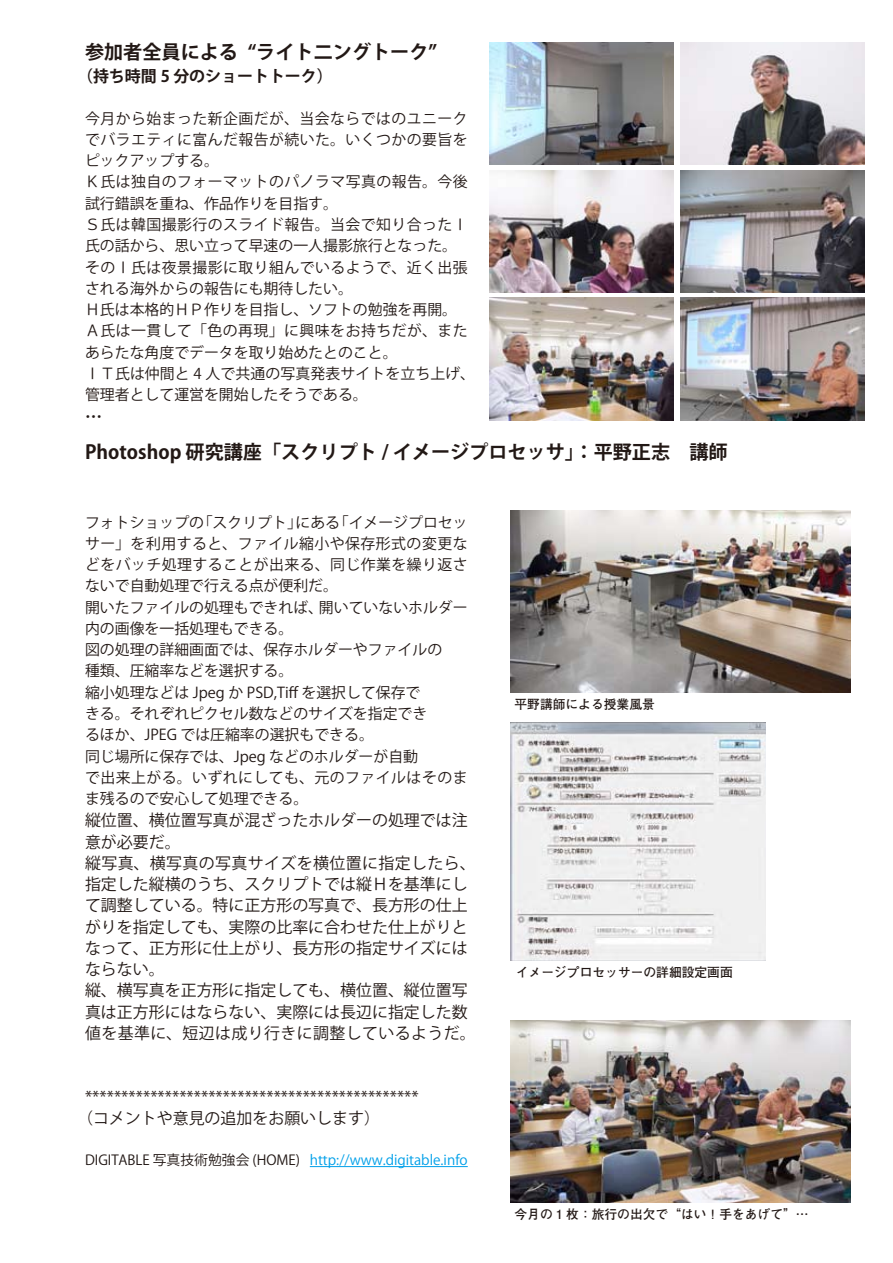
<style>
.page{position:relative;width:893px;height:1263px;background:#fff}
.page>*{position:absolute;margin:0;border:0;box-sizing:border-box;transform-origin:0 0}
.t1{font:700 19.2px "Koz Go Pro";color:#221815}
.t2{font:700 16.95px "Koz Go Pro";color:#221815}
.t3{font:15.9px/21.3px "Koz Go Pro";color:#221815}
.t4{font:700 15.9px "Koz Go Pro";color:#221815}
.t5{font:14.85px/21.3px "Koz Go Pro";color:#221815}
.t6{font:13.8px "Koz Go Pro";color:#00a0e9}
.t7{font:700 12.75px "Futo Go B101 Pro";color:#221815}
.t8{font:9.45px "Koz Min Pro";color:#221815}
.s1{color:#221815}
</style>
<div class="page">
<hr style="left:310px;top:1166px;width:158px;height:1px;background:#00a0e9">
<img style="left:489px;top:43px;width:184px;height:122px">
<img style="left:489px;top:170px;width:184px;height:122px">
<img style="left:680px;top:43px;width:185px;height:122px">
<img style="left:680px;top:170px;width:185px;height:122px">
<img style="left:489px;top:298px;width:184px;height:122px">
<img style="left:680px;top:298px;width:185px;height:122px">
<img style="left:510px;top:510px;width:340px;height:183px">
<img style="left:510px;top:723px;width:255px;height:237px">
<img style="left:510px;top:1020px;width:340px;height:183px">
<p class="t1" style="left:85px;top:40px;width:354px">参加者全員による “ライト二ングトーク”</p>
<p class="t4" style="left:77px;top:66px;width:329px">（持ち時間 5 分のショートトーク）　　　　　</p>
<p class="t5" style="left:85px;top:108px;width:392px">今月から始まった新企画だが、当会ならではのユニークでバラエティに富んだ報告が続いた。いくつかの要旨をピックアップする。<br>Ｋ氏は独自のフォーマットのパノラマ写真の報告。今後試行錯誤を重ね、作品作りを目指す。<br>Ｓ氏は韓国撮影行のスライド報告。当会で知り合ったＩ氏の話から、思い立って早速の一人撮影旅行となった。そのＩ氏は夜景撮影に取り組んでいるようで、近く出張される海外からの報告にも期待したい。<br>Ｈ氏は本格的ＨＰ作りを目指し、ソフトの勉強を再開。<br>Ａ氏は一貫して「色の再現」に興味をお持ちだが、またあらたな角度でデータを取り始めたとのこと。<br>ＩＴ氏は仲間と 4 人で共通の写真発表サイトを立ち上げ、管理者として運営を開始したそうである。</p>
<p class="t2" style="left:85px;top:406px;width:19px">…</p>
<p class="t1" style="left:85px;top:440px;width:644px">Photoshop 研究講座「スクリプト / イメージプロセッサ」：平野正志　講師</p>
<p class="t8" style="left:674px;top:455px;width:58px">項目がある。</p>
<p class="t5" style="left:85px;top:512px;width:384px">フォトショップの「スクリプト」にある「イメージプロセッサー」を利用すると、ファイル縮小や保存形式の変更などをバッチ処理することが出来る、同じ作業を繰り返さないで自動処理で行える点が便利だ。<br>開いたファイルの処理もできれば、開いていないホルダー内の画像を一括処理もできる。<br>図の処理の詳細画面では、保存ホルダーやファイルの<br>種類、圧縮率などを選択する。<br>縮小処理などは Jpeg か PSD,Tiff を選択して保存で<br>きる。それぞれピクセル数などのサイズを指定でき<br>るほか、JPEG では圧縮率の選択もできる。<br>同じ場所に保存では、Jpeg などのホルダーが自動<br>で出来上がる。いずれにしても、元のファイルはそのまま残るので安心して処理できる。</p>
<p class="t3" style="left:85px;top:810px;width:392px">縦位置、横位置写真が混ざったホルダーの処理では注意が必要だ。<br>縦写真、横写真の写真サイズを横位置に指定したら、指定した縦横のうち、スクリプトでは縦Ｈを基準にして調整している。特に正方形の写真で、長方形の仕上がりを指定しても、実際の比率に合わせた仕上がりとなって、正方形に仕上がり、長方形の指定サイズにはならない。<br>縦、横写真を正方形に指定しても、横位置、縦位置写真は正方形にはならない、実際には長辺に指定した数値を基準に、短辺は成り行きに調整しているようだ。</p>
<p class="t3" style="left:77px;top:1086px;width:343px;text-indent:8px">**********************************************（コメントや意見の追加をお願いします）</p>
<p class="t6" style="left:85px;top:1150px;width:384px"><span class="s1">DIGITABLE 写真技術勉強会 (HOME)</span> http://www.digitable.info</p>
<p class="t7" style="left:514px;top:694px;width:142px">平野講師による授業風景</p>
<p class="t7" style="left:516px;top:961px;width:218px">イメージプロセッサーの詳細設定画面</p>
<p class="t7" style="left:514px;top:1204px;width:296px">今月の 1 枚：旅行の出欠で“はい！手をあげて”…</p>
</div>
